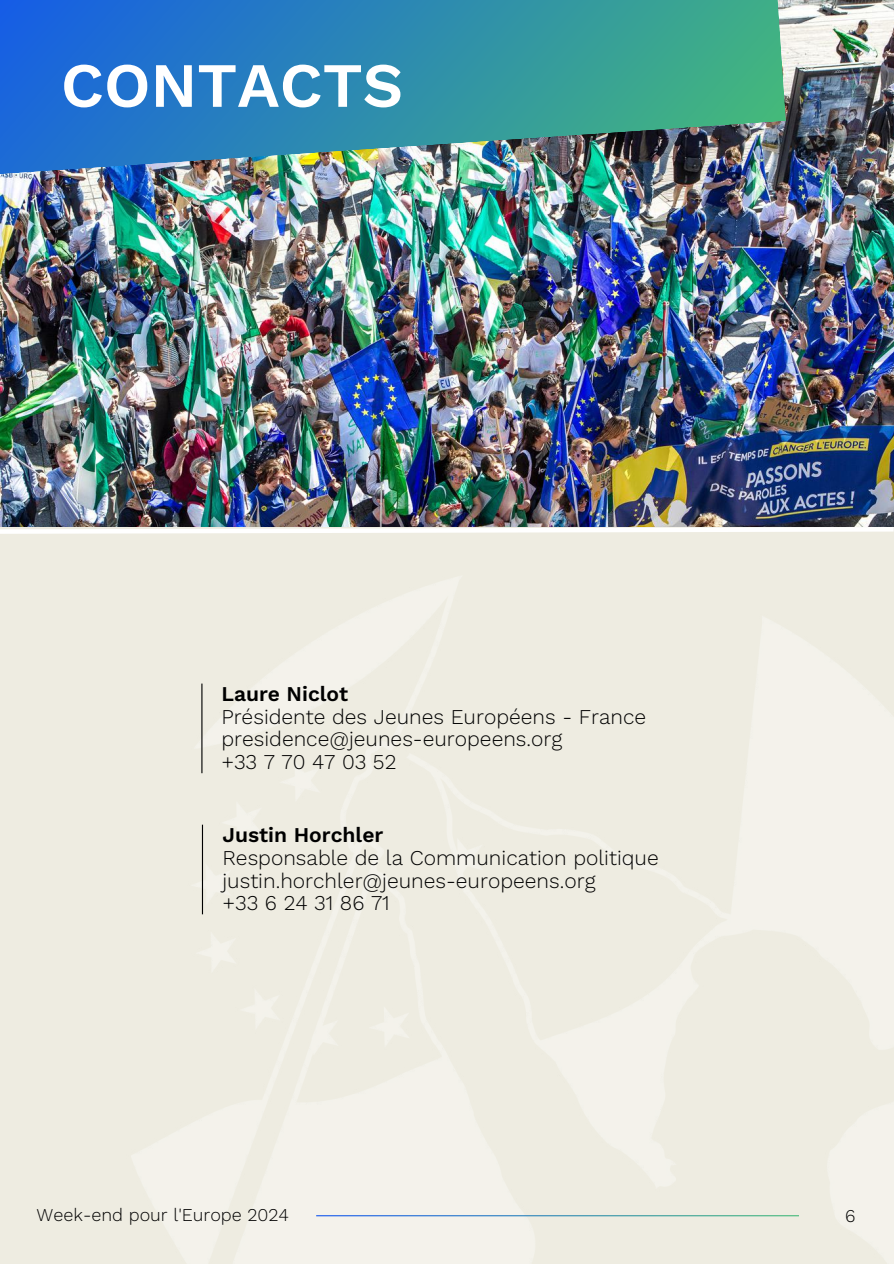
<style>
.page{position:relative;width:894px;height:1264px;background:#fff}
.page>*{position:absolute;margin:0;border:0;box-sizing:border-box;transform-origin:0 0}
.t1{font:600 63px "Work Sans";color:#fff}
.t2{font:300 21px/22.5px "Work Sans";color:#000}
.t3{font:600 21px "Work Sans";color:#000}
.t4{font:300 18px "Work Sans";color:#000}
</style>
<div class="page">
<div style="left:0;top:0;width:893px;height:1263px;background:#eeece1"></div>
<img style="left:0;top:0;width:893px;height:525px">
<img style="left:0;top:0;width:785px;height:176px">
<img style="left:0;top:525px;width:893px;height:9px">
<hr style="left:316px;top:1215px;width:482px;height:1px;background:#fff">
<hr style="left:201px;top:683px;width:1px;height:90px;background:#000">
<hr style="left:202px;top:824px;width:1px;height:90px;background:#000">
<h1 class="t1" style="left:61px;top:48px;width:344px">CONTACTS</h1>
<p class="t3" style="left:221px;top:681px;width:128px">Laure Niclot</p>
<p class="t2" style="left:221px;top:705px;width:426px">Présidente des Jeunes Européens - France presidence@jeunes-europeens.org<br>+33 7 70 47 03 52</p>
<p class="t3" style="left:222px;top:823px;width:162px">Justin Horchler</p>
<p class="t2" style="left:222px;top:846px;width:437px">Responsable de la Communication politique justin.horchler@jeunes-europeens.org<br>+33 6 24 31 86 71</p>
<p class="t4" style="left:37px;top:1204px;width:254px">Week-end pour l'Europe 2024</p>
<p class="t4" style="left:844px;top:1205px;width:12px">6</p>
</div>
